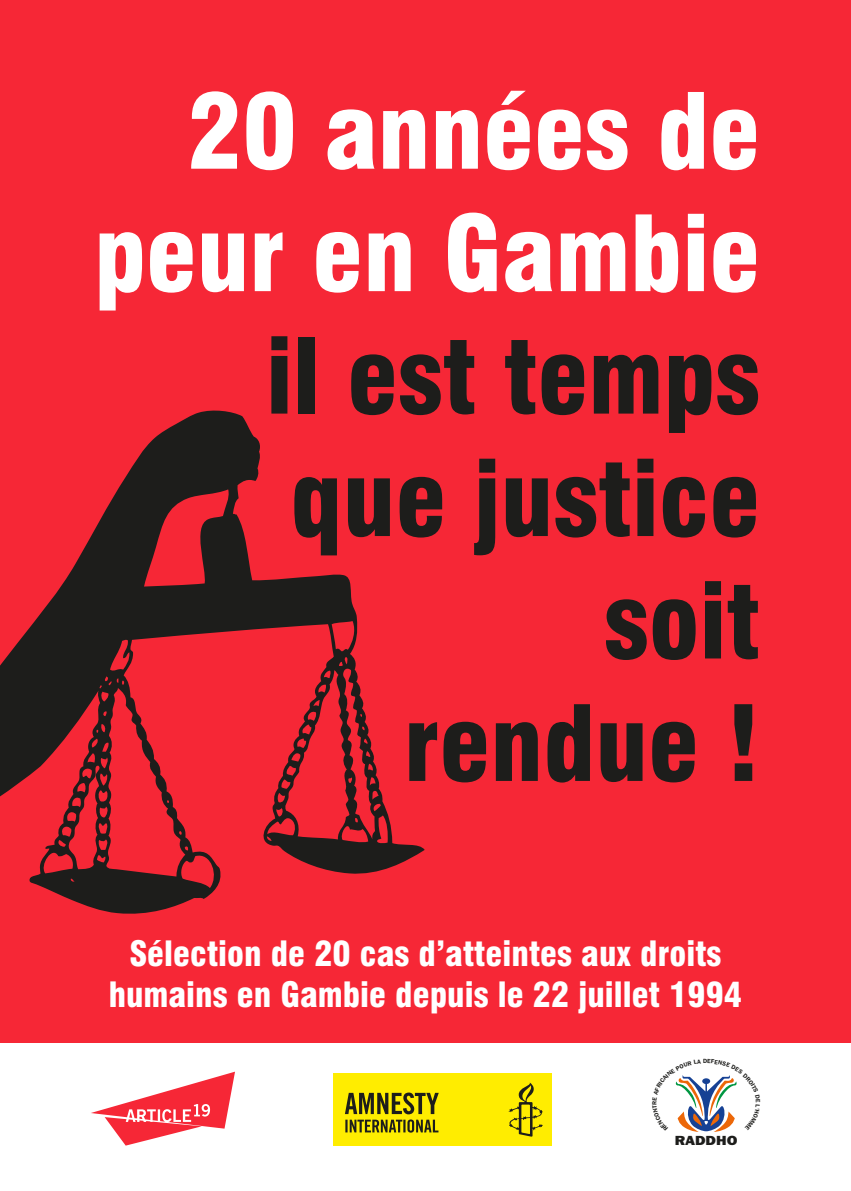
<style>
.page{position:relative;width:851px;height:1191px;background:#fff}
.page>*{position:absolute;margin:0;border:0;box-sizing:border-box;transform-origin:0 0}
._04_txt{font:900 condensed 102px/122.4px "Swiss 721 BT";color:#1d1d1b;text-align:right}
._04_txt-2{font:900 condensed 34px/40.8px "Swiss 721 BT";color:#fff;text-align:center}
.t1{font:800 13.2px "Franklin Gothic IT Cby BT";color:#1d1d1b;scale:1.14 1}
.s1{color:#fff}
</style>
<div class="page">
<div style="left:0;top:0;width:850px;height:1042px;background:#f62736"></div>
<svg style="left:0;top:410px;width:424px;height:504px"></svg>
<svg style="left:91px;top:1071px;width:144px;height:74px"></svg>
<div style="left:333px;top:1073px;width:218px;height:72px;background:#ffed00"></div>
<svg style="left:508px;top:1082px;width:35px;height:54px"></svg>
<svg style="left:345px;top:1092px;width:93px;height:40px"></svg>
<svg style="left:675px;top:1075px;width:62px;height:57px"></svg>
<p class="_04_txt" style="left:94px;top:70px;width:667px"><span class="s1">20 années de peur en Gambie </span>il est temps que justice<br>soit<br>rendue !</p>
<p class="_04_txt-2" style="left:109px;top:933px;width:634px">Sélection de 20 cas d’atteintes aux droits humains en Gambie depuis le 22 juillet 1994</p>
<p class="t1" style="left:674px;top:1131px;width:56px">RADDHO</p>
</div>
